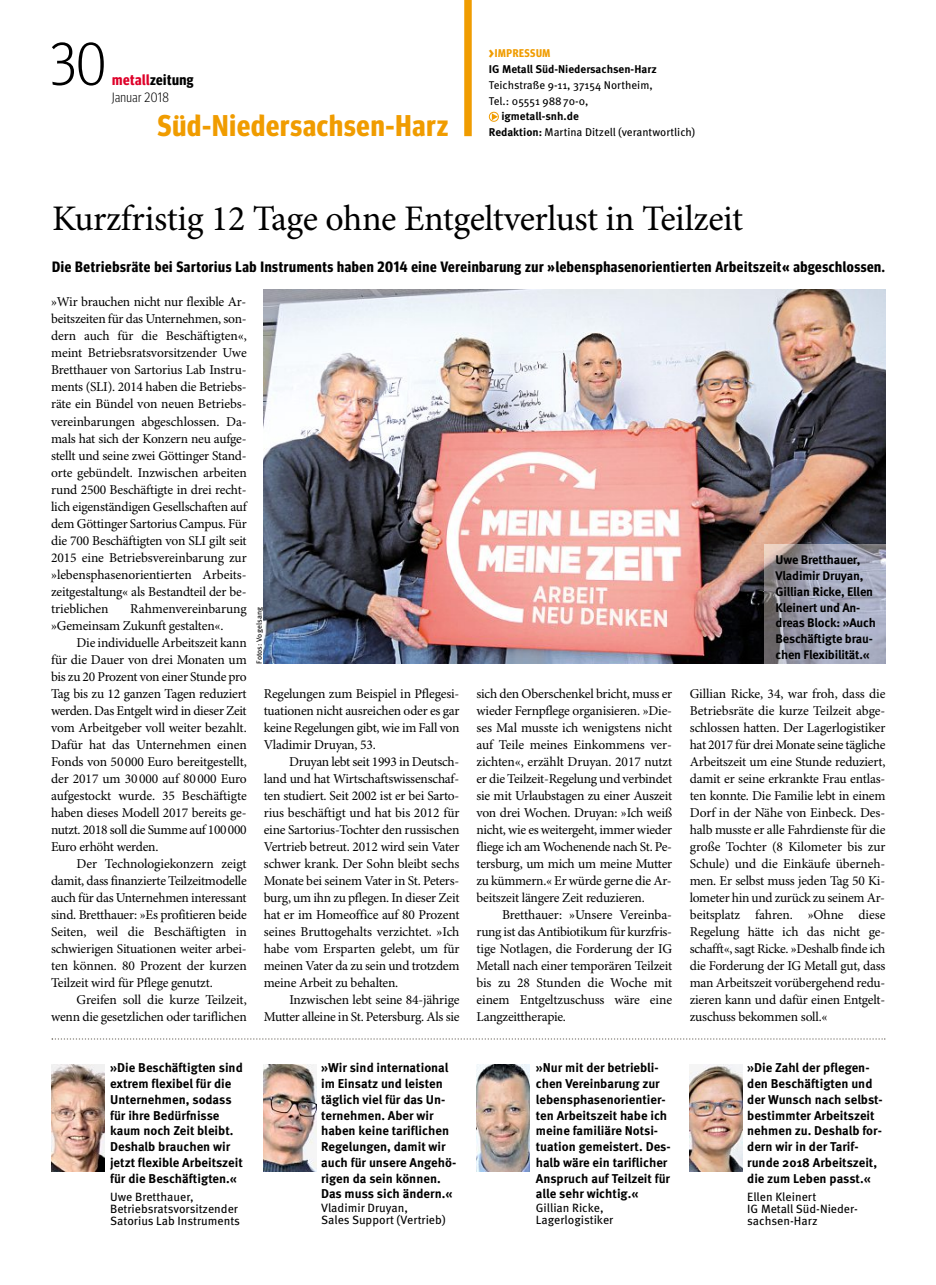
<style>
.page{position:relative;width:936px;height:1285px;background:#fff}
.page>*{position:absolute;margin:0;border:0;box-sizing:border-box;transform-origin:0 0}
.t1{font:300 60px "Meta Headline Cond OT";color:#000}
.t2{font:36px "Minion Pro";letter-spacing:-.015em;color:#000}
.t3{font:700 30px "Meta Headline Cond OT";letter-spacing:.03em;color:#f09c00}
.t4{font:700 15px "Meta Headline Cond OT";letter-spacing:.04em;color:#000}
.t5{font:13.5px/17px "Minion Pro";letter-spacing:-.015em;color:#000;text-align:justify}
.t6{font:300 13.5px "Meta Headline Cond OT";letter-spacing:.03em;color:#000}
.t7{font:700 12.75px/15.8px "Meta OT";color:#000}
.t8{font:700 12.45px/15.8px "Meta OT";letter-spacing:-.015em;color:#000}
.t9{font:12px/12px "Meta OT";color:#000}
.t10{font:11.25px/15.8px "Meta OT";color:#000}
.t11{font:700 11.25px "Meta OT";color:#000}
.t12{font:700 11.25px "Meta Headline Cond OT";letter-spacing:.05em;color:#f09c00}
.t13{font:7.5px "Meta OT";letter-spacing:.01em;color:#000}
.s1{color:#de0029}
.s2{font-size:15.75px}
.s3{font-weight:700}
</style>
<div class="page">
<div style="left:464px;top:0;width:7px;height:136px;background:#f09c00"></div>
<svg style="left:489px;top:112px;width:10px;height:10px"></svg>
<img style="left:264px;top:289px;width:621px;height:374px">
<img style="left:51px;top:1064px;width:54px;height:107px">
<img style="left:264px;top:1064px;width:52px;height:107px">
<img style="left:476px;top:1064px;width:53px;height:107px">
<img style="left:689px;top:1064px;width:53px;height:107px">
<img style="left:764px;top:544px;width:121px;height:119px">
<svg style="left:52px;top:1038px;width:833px;height:1px"></svg>
<h1 class="t1" style="left:50px;top:29px;width:58px">30</h1>
<p class="t4" style="left:112px;top:71px;width:83px"><span class="s1">metall</span>zeitung</p>
<p class="t6" style="left:112px;top:89px;width:58px">Januar 2018</p>
<h3 class="t3" style="left:157px;top:108px;width:292px">Süd-Niedersachsen-Harz</h3>
<p class="t12" style="left:489px;top:47px;width:63px"><span class="s2">&gt;</span>IMPRESSUM</p>
<p class="t11" style="left:489px;top:62px;width:169px">IG Metall Süd-Niedersachsen-Harz</p>
<p class="t10" style="left:489px;top:77px;width:165px">Teichstraße 9-11, 37154 Northeim,<br>Tel.: 05551 98870-0,</p>
<p class="t10" style="left:489px;top:108px;width:208px;text-indent:13px"><span class="s3">igmetall-snh.de<br>Redaktion:</span> Martina Ditzell (verantwortlich)</p>
<h2 class="t2" style="left:52px;top:197px;width:692px">Kurzfristig 12 Tage ohne Entgeltverlust in Teilzeit</h2>
<p class="t4" style="left:52px;top:258px;width:834px">Die Betriebsräte bei Sartorius Lab Instruments haben 2014 eine Vereinbarung zur »lebensphasenorientierten Arbeitszeit« abgeschlossen.</p>
<p class="t5" style="left:51px;top:293px;width:197px">»Wir brauchen nicht nur flexible Ar&shy;beitszeiten für das Unternehmen, son&shy;dern auch für die Beschäftigten«, meint Betriebsratsvorsitzender Uwe Bretthauer von Sartorius Lab Instru&shy;ments (SLI). 2014 haben die Betriebs&shy;räte ein Bündel von neuen Betriebs&shy;vereinbarungen abgeschlossen. Da&shy;mals hat sich der Konzern neu aufge&shy;stellt und seine zwei Göttinger Stand&shy;orte gebündelt. Inzwischen arbeiten rund 2500 Beschäftigte in drei recht&shy;lich eigenständigen Gesellschaften auf dem Göttinger Sartorius Campus. Für die 700 Beschäftigten von SLI gilt seit 2015 eine Betriebsvereinbarung zur »lebensphasenorientierten Arbeits&shy;zeitgestaltung« als Bestandteil der be&shy;trieblichen</p>
<p class="t5" style="left:51px;top:599px;width:197px;text-indent:79px">Rahmenvereinbarung »Gemeinsam Zukunft gestalten«.</p>
<p class="t5" style="left:51px;top:633px;width:197px;text-indent:26px">Die individuelle Arbeitszeit kann für die Dauer von drei Monaten um bis zu 20 Prozent von einer Stunde pro Tag bis zu 12 ganzen Tagen reduziert werden. Das Entgelt wird in dieser Zeit vom Arbeitgeber voll weiter bezahlt.<br>Dafür hat das Unternehmen einen Fonds von 50000 Euro bereitgestellt, der 2017 um 30000 auf 80000 Euro aufgestockt wurde. 35 Beschäftigte haben dieses Modell 2017 bereits ge&shy;nutzt. 2018 soll die Summe auf 100000<br>Euro erhöht werden.</p>
<p class="t5" style="left:51px;top:854px;width:197px;text-indent:26px">Der Technologiekonzern zeigt damit, dass finanzierte Teilzeitmodelle auch für das Unternehmen interessant sind. Bretthauer: »Es profitieren beide Seiten, weil die Beschäftigten in schwierigen Situationen weiter arbei&shy;ten können. 80 Prozent der kurzen Teilzeit wird für Pflege genutzt.</p>
<p class="t5" style="left:51px;top:990px;width:197px;text-align:right">Greifen soll die kurze Teilzeit, wenn die gesetzlichen oder tariflichen</p>
<p class="t13" style="left:255px;top:663px;width:58px;rotate:-90deg">Fotos: Vogelsang</p>
<p class="t5" style="left:264px;top:684px;width:197px">Regelungen zum Beispiel in Pflegesi&shy;tuationen nicht ausreichen oder es gar keine Regelungen gibt, wie im Fall von Vladimir Druyan, 53.</p>
<p class="t5" style="left:264px;top:752px;width:197px;text-indent:26px">Druyan lebt seit 1993 in Deutsch&shy;land und hat Wirtschaftswissenschaf&shy;ten studiert. Seit 2002 ist er bei Sarto&shy;rius beschäftigt und hat bis 2012 für eine Sartorius-Tochter den russischen Vertrieb betreut. 2012 wird sein Vater schwer krank. Der Sohn bleibt sechs Monate bei seinem Vater in St. Peters&shy;burg, um ihn zu pflegen. In dieser Zeit hat er im Homeoffice auf 80 Prozent seines Bruttogehalts verzichtet. »Ich habe vom Ersparten gelebt, um für meinen Vater da zu sein und trotzdem meine Arbeit zu behalten.</p>
<p class="t5" style="left:264px;top:990px;width:197px;text-align:right">Inzwischen lebt seine 84-jährige<br>Mutter alleine in St. Petersburg. Als sie</p>
<p class="t7" style="left:110px;top:1059px;width:134px">»Die Beschäftigten sind extrem flexibel für die<br>Unternehmen, sodass für ihre Bedürfnisse kaum noch Zeit bleibt.<br>Deshalb brauchen wir jetzt flexible Arbeitszeit für die Beschäftigten.«</p>
<p class="t9" style="left:110px;top:1190px;width:131px">Uwe Bretthauer,<br>Betriebsratsvorsitzender<br>Satorius Lab Instruments</p>
<p class="t7" style="left:321px;top:1059px;width:136px">»Wir sind international im Einsatz und leisten täglich viel für das Un&shy;ternehmen. Aber wir haben keine tariflichen<br>Regelungen, damit wir auch für unsere Angehö&shy;rigen da sein können.<br>Das muss sich ändern.«</p>
<p class="t9" style="left:321px;top:1201px;width:126px">Vladimir Druyan,<br>Sales Support (Vertrieb)</p>
<p class="t5" style="left:476px;top:684px;width:197px">sich den Oberschenkel bricht, muss er wieder Fernpflege organisieren. »Die&shy;ses Mal musste ich wenigstens nicht auf Teile meines Einkommens ver&shy;zichten«, erzählt Druyan. 2017 nutzt er die Teilzeit-Regelung und verbindet sie mit Urlaubstagen zu einer Auszeit von drei Wochen. Druyan: »Ich weiß nicht, wie es weitergeht, immer wieder fliege ich am Wochenende nach St. Pe&shy;tersburg, um mich um meine Mutter zu kümmern.« Er würde gerne die Ar&shy;beitszeit längere Zeit reduzieren.</p>
<p class="t5" style="left:476px;top:905px;width:197px;text-indent:26px">Bretthauer: »Unsere Vereinba&shy;rung ist das Antibiotikum für kurzfris&shy;tige Notlagen, die Forderung der IG Metall nach einer temporären Teilzeit bis zu 28 Stunden die Woche mit einem Entgeltzuschuss wäre eine Langzeittherapie.</p>
<p class="t7" style="left:536px;top:1059px;width:136px">»Nur mit der betriebli&shy;chen Vereinbarung zur lebensphasenorientier&shy;ten Arbeitszeit habe ich meine familiäre Notsi&shy;tuation gemeistert. Des&shy;halb wäre ein tariflicher<br>Anspruch auf Teilzeit für alle sehr wichtig.«</p>
<p class="t9" style="left:536px;top:1201px;width:79px">Gillian Ricke,<br>Lagerlogistiker</p>
<p class="t8" style="left:775px;top:552px;width:102px">Uwe Bretthauer,<br>Vladimir Druyan,<br>Gillian Ricke, Ellen<br>Kleinert und An&shy;dreas Block: »Auch<br>Beschäftigte brau&shy;chen Flexibilität.«</p>
<p class="t5" style="left:689px;top:684px;width:197px">Gillian Ricke, 34, war froh, dass die Betriebsräte die kurze Teilzeit abge&shy;schlossen hatten. Der Lagerlogistiker hat 2017 für drei Monate seine tägliche Arbeitszeit um eine Stunde reduziert, damit er seine erkrankte Frau entlas&shy;ten konnte. Die Familie lebt in einem Dorf in der Nähe von Einbeck. Des&shy;halb musste er alle Fahrdienste für die große Tochter (8 Kilometer bis zur Schule) und die Einkäufe überneh&shy;men. Er selbst muss jeden Tag 50 Ki&shy;lometer hin und zurück zu seinem Ar&shy;beitsplatz fahren. »Ohne diese Regelung hätte ich das nicht ge&shy;schafft«, sagt Ricke. »Deshalb finde ich die Forderung der IG Metall gut, dass man Arbeitszeit vorübergehend redu&shy;zieren kann und dafür einen Entgelt&shy;zuschuss bekommen soll.«</p>
<p class="t7" style="left:747px;top:1059px;width:137px">»Die Zahl der pflegen&shy;den Beschäftigten und der Wunsch nach selbst&shy;bestimmter Arbeitszeit nehmen zu. Deshalb for&shy;dern wir in der Tarif&shy;runde 2018 Arbeitszeit, die zum Leben passt.«</p>
<p class="t9" style="left:747px;top:1190px;width:112px">Ellen Kleinert<br>IG Metall Süd-Nieder&shy;sachsen-Harz</p>
</div>
